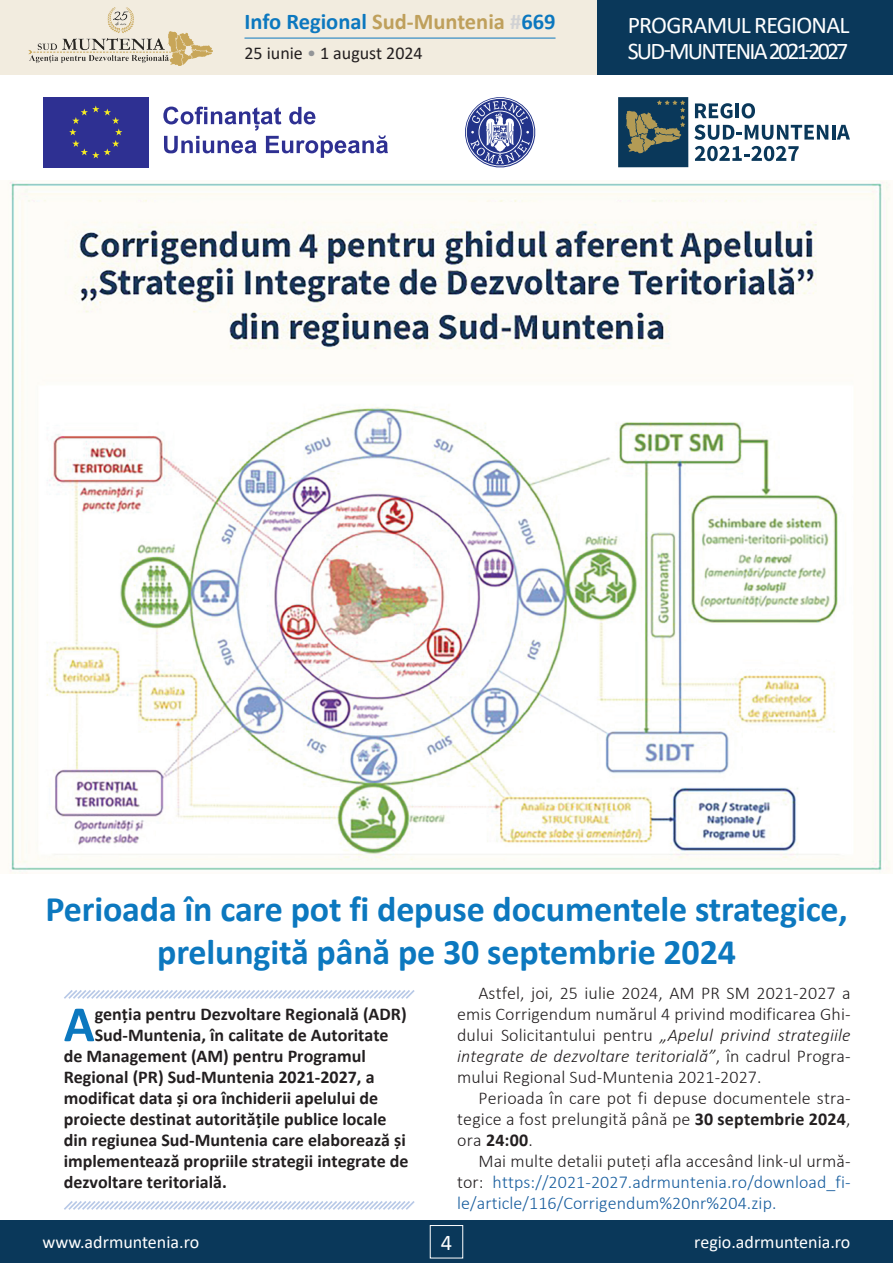
<style>
.page{position:relative;width:893px;height:1263px;background:#fff}
.page>*{position:absolute;margin:0;border:0;box-sizing:border-box;transform-origin:0 0}
.t1{font:700 51.15px "Calibri";color:#0c78bf}
.t2{font:700 36px/43.2px "Calibri";letter-spacing:-.005em;color:#0c78bf;text-align:center}
.t3{font:24px/25.5px "Calibri";letter-spacing:-.055em;color:#fff}
.t4{font:700 22.5px "Calibri";color:#0c78bf}
.t5{font:22.5px "Calibri";color:#fff}
.t6{font:700 18px "Calibri";color:#231f20}
.t7{font:300 18px/21px "Calibri";letter-spacing:.005em;color:#231f20;text-align:justify}
.t8{font:300 18px/21px "Calibri";letter-spacing:.005em;color:#175d9e;text-align:justify}
.t9{font:18px "Calibri";color:#fff}
.t10{font:18px "Calibri";color:#231f20}
.s1{color:#bfa05c}
.s2{color:#d1d2d4}
.s3{color:#939598}
.s4{font-style:italic}
.s5{font-weight:700}
.s6{color:#231f20}
</style>
<div class="page">
<div style="left:0;top:1220px;width:893px;height:43px;background:#0a385a"></div>
<div style="left:0;top:0;width:893px;height:75px;background:#f2ecdf"></div>
<div style="left:597px;top:0;width:296px;height:75px;background:#0a385a"></div>
<hr style="left:244px;top:38px;width:311px;height:1px;background:#0c78bf">
<img style="left:28px;top:7px;width:185px;height:59px">
<svg style="left:695px;top:146px;width:104px;height:15px"></svg>
<svg style="left:837px;top:125px;width:13px;height:15px"></svg>
<hr style="left:832px;top:125px;width:3px;height:15px;background:#0a385a">
<svg style="left:694px;top:125px;width:134px;height:15px"></svg>
<svg style="left:742px;top:103px;width:13px;height:15px"></svg>
<hr style="left:735px;top:103px;width:4px;height:15px;background:#0a385a">
<svg style="left:695px;top:103px;width:37px;height:15px"></svg>
<div style="left:618px;top:97px;width:70px;height:70px;background:#0a385a"></div>
<svg style="left:625px;top:100px;width:60px;height:53px"></svg>
<div style="left:43px;top:97px;width:105px;height:70px;background:#2e3092"></div>
<svg style="left:69px;top:105px;width:53px;height:53px"></svg>
<svg style="left:163px;top:107px;width:225px;height:51px"></svg>
<svg style="left:465px;top:97px;width:71px;height:71px"></svg>
<svg style="left:64px;top:990px;width:351px;height:9px"></svg>
<svg style="left:64px;top:1201px;width:351px;height:9px"></svg>
<img style="left:10px;top:182px;width:880px;height:691px">
<p class="t4" style="left:244px;top:6px;width:313px">Info Regional <span class="s1">Sud-Muntenia</span> <span class="s2">#</span>669</p>
<p class="t10" style="left:244px;top:41px;width:180px">25 iunie <span class="s3">•</span> 1 august 2024</p>
<h3 class="t3" style="left:628px;top:12px;width:223px">PROGRAMUL REGIONAL<br>SUD-MUNTENIA 2021-2027</h3>
<h2 class="t2" style="left:45px;top:887px;width:804px">Perioada în care pot fi depuse documentele strategice, prelungită până pe 30 septembrie 2024</h2>
<h1 class="t1" style="left:64px;top:988px;width:32px">A</h1>
<p class="t6" style="left:95px;top:1001px;width:313px">genția pentru Dezvoltare Regională (ADR)</p>
<p class="t7" style="left:457px;top:982px;width:395px;text-indent:21px">Astfel, joi, 25 iulie 2024, AM PR SM 2021-2027 a emis Corrigendum numărul 4 privind modificarea Ghi&shy;dului Solicitantului pentru <span class="s4">„Apelul privind strategiile integrate de dezvoltare teritorială”</span>, în cadrul Progra&shy;mului Regional Sud-Muntenia 2021-2027.</p>
<p class="t7" style="left:457px;top:1087px;width:395px;text-indent:21px">Perioada în care pot fi depuse documentele stra&shy;tegice a fost prelungită până pe <span class="s5">30 septembrie 2024</span>, ora <span class="s5">24:00</span>.</p>
<p class="t8" style="left:457px;top:1150px;width:395px;text-indent:21px"><span class="s6">Mai multe detalii puteți afla accesând link-ul urmă&shy;tor:</span> https://2021-2027.adrmuntenia.ro/download_fi&shy;le/article/116/Corrigendum%20nr%204.zip.</p>
<p class="t6" style="left:95px;top:1022px;width:295px">Sud-Muntenia, în calitate de Autoritate</p>
<p class="t6" style="left:64px;top:1043px;width:304px">de Management (AM) pentru Programul</p>
<p class="t6" style="left:64px;top:1064px;width:312px">Regional (PR) Sud-Muntenia 2021-2027, a</p>
<p class="t6" style="left:64px;top:1085px;width:316px">modificat data și ora închiderii apelului de</p>
<p class="t6" style="left:64px;top:1106px;width:324px">proiecte destinat autoritățile publice locale</p>
<p class="t6" style="left:64px;top:1127px;width:344px">din regiunea Sud-Muntenia care elaborează și</p>
<p class="t6" style="left:64px;top:1148px;width:346px">implementează propriile strategii integrate de</p>
<p class="t6" style="left:64px;top:1169px;width:165px">dezvoltare teritorială.</p>
<p class="t9" style="left:43px;top:1230px;width:158px">www.adrmuntenia.ro</p>
<p class="t5" style="left:441px;top:1226px;width:13px">4</p>
<p class="t9" style="left:694px;top:1230px;width:158px">regio.adrmuntenia.ro</p>
</div>
